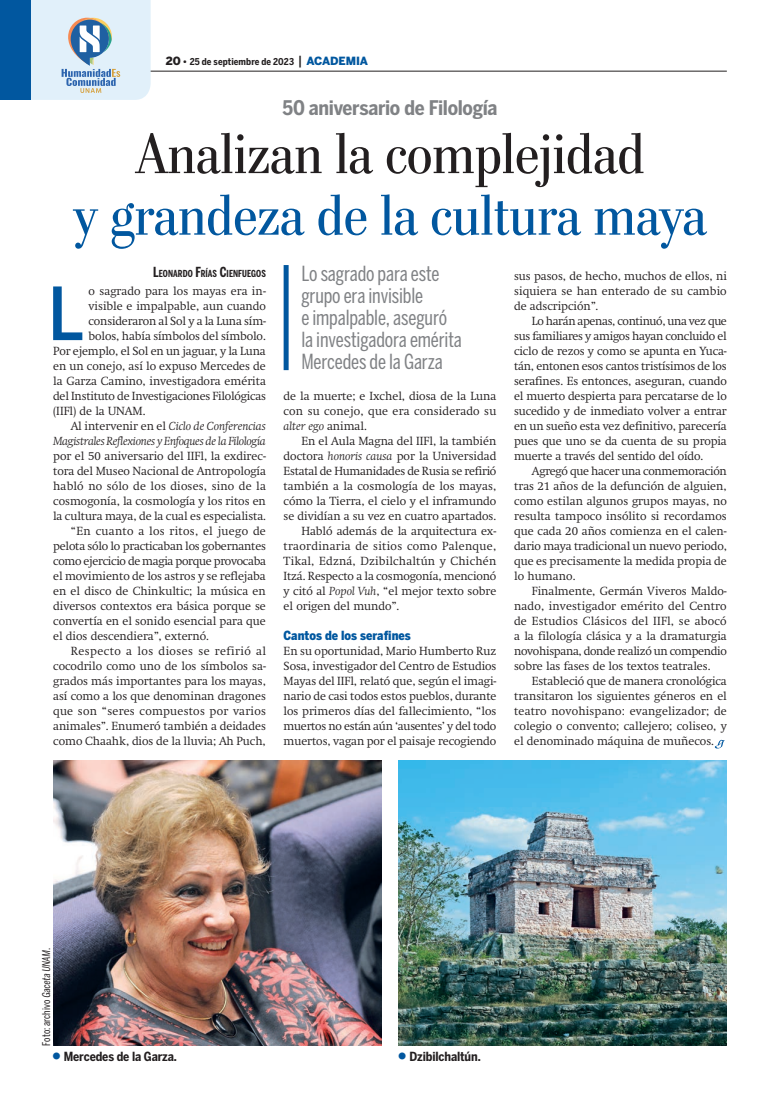
<style>
.page{position:relative;width:780px;height:1117px;background:#fff}
.page>*{position:absolute;margin:0;border:0;box-sizing:border-box;transform-origin:0 0}
.t1{font:500 72.38px "Benton Sans Cond";color:#01579f}
.t2{font:57.5px "Stilson";color:#01579f}
.t3{font:57.5px "Stilson";color:#231f20}
.t4{font:20.62px/21.9px "Benton Sans Comp";letter-spacing:-.01em;color:#808285}
.t5{font:700 20px "Benton Sans Cond";letter-spacing:-.015em;color:#808285}
.t6{font:700 12.5px "Benton Sans Cond";letter-spacing:-.01em;color:#231f20}
.t7{font:900 12.5px "Benton Sans Cond";color:#01579f}
.t8{font:300 11.62px/15px "Swift";color:#231f20;text-align:justify}
.t9{font:300 11.62px "Swift";letter-spacing:.025em;color:#231f20}
.t10{font:italic 300 11.62px "Swift";letter-spacing:-.02em;color:#231f20}
.t11{font:300 11.62px "Swift";letter-spacing:-.02em;color:#231f20}
.t12{font:italic 300 11.62px "Swift";color:#231f20}
.t13{font:300 11.62px "Swift";letter-spacing:-.025em;color:#231f20}
.t14{font:300 11.62px "Swift";letter-spacing:.02em;color:#231f20}
.t15{font:300 11.62px "Swift";letter-spacing:.035em;color:#231f20}
.t16{font:10.62px "Benton Sans Comp";color:#231f20}
.t17{font:700 9.62px "Benton Sans Comp";letter-spacing:.01em;color:#231f20}
.t18{font:700 9.38px "Benton Sans Cond";letter-spacing:.01em;color:#231f20}
.s1{font-family:"Benton Sans";font-weight:900;font-size:11.25px}
.s2{font-family:"Benton Sans";font-weight:900}
.s3{font-weight:500;font-size:12.5px}
.s4{font-family:"Benton Sans";font-weight:900;font-size:11.25px;color:#01579f}
.s5{font-size:13.75px}
.s6{font-style:normal}
.s7{font-style:italic}
</style>
<div class="page">
<hr style="left:53px;top:71px;width:673px;height:1px;background:#231f20">
<div style="left:283px;top:265px;width:5px;height:105px;background:#01579f"></div>
<img style="left:399px;top:760px;width:327px;height:285px">
<img style="left:53px;top:760px;width:328px;height:285px">
<svg style="left:714px;top:739px;width:10px;height:9px"></svg>
<svg style="left:0;top:0;width:151px;height:100px;background:#a4c3dc"></svg>
<p class="t18" style="left:166px;top:56px;width:204px"><span class="s1">20</span> <span class="s2">•</span> 25 de septiembre de 2023 <span class="s3">|</span> <span class="s4">ACADEMIA</span></p>
<h3 class="t5" style="left:282px;top:96px;width:216px">50 aniversario de Filología</h3>
<h2 class="t3" style="left:135px;top:120px;width:510px">Analizan la complejidad</h2>
<h2 class="t2" style="left:73px;top:181px;width:635px">y grandeza de la cultura maya</h2>
<h3 class="t4" style="left:301px;top:263px;width:162px">Lo sagrado para este grupo era invisible<br>e impalpable, aseguró la investigadora emérita<br>Mercedes de la Garza</h3>
<p class="t17" style="left:153px;top:268px;width:114px"><span class="s5">L</span>EONARDO <span class="s5">F</span>RÍAS <span class="s5">C</span>IENFUEGOS</p>
<p class="t8" style="left:514px;top:268px;width:214px">sus pasos, de hecho, muchos de ellos, ni siquiera se han enterado de su cambio de adscripción”.</p>
<p class="t8" style="left:514px;top:313px;width:214px;text-indent:18px">Lo harán apenas, continuó, una vez que sus familiares y amigos hayan concluido el ciclo de rezos y como se apunta en Yuca&shy;tán, entonen esos cantos tristísimos de los serafines. Es entonces, aseguran, cuando el muerto despierta para percatarse de lo sucedido y de inmediato volver a entrar en un sueño esta vez definitivo, parecería pues que uno se da cuenta de su propia muerte a través del sentido del oído.</p>
<p class="t8" style="left:514px;top:463px;width:214px;text-indent:18px">Agregó que hacer una conmemoración tras 21 años de la defunción de alguien, como estilan algunos grupos mayas, no resulta tampoco insólito si recordamos que cada 20 años comienza en el calen&shy;dario maya tradicional un nuevo periodo, que es precisamente la medida propia de lo humano.</p>
<p class="t8" style="left:514px;top:583px;width:214px;text-indent:18px">Finalmente, Germán Viveros Maldo&shy;nado, investigador emérito del Centro de Estudios Clásicos del IIFl, se abocó a la filología clásica y a la dramaturgia novohispana, donde realizó un compendio sobre las fases de los textos teatrales.</p>
<p class="t8" style="left:514px;top:673px;width:214px;text-indent:18px">Estableció que de manera cronológica transitaron los siguientes géneros en el teatro novohispano: evangelizador; de colegio o convento; callejero; coliseo, y el denominado máquina de muñecos.</p>
<h1 class="t1" style="left:48px;top:271px;width:38px">L</h1>
<p class="t8" style="left:89px;top:283px;width:179px">o sagrado para los mayas era in-</p>
<p class="t8" style="left:89px;top:298px;width:179px">visible e impalpable, aun cuando</p>
<p class="t8" style="left:89px;top:313px;width:179px">consideraron al Sol y a la Luna sím-</p>
<p class="t8" style="left:89px;top:328px;width:179px">bolos, había símbolos del símbolo.</p>
<p class="t8" style="left:53px;top:343px;width:214px">Por ejemplo, el Sol en un jaguar, y la Luna</p>
<p class="t8" style="left:53px;top:358px;width:214px">en un conejo, así lo expuso Mercedes de</p>
<p class="t8" style="left:53px;top:373px;width:214px">la Garza Camino, investigadora emérita</p>
<p class="t8" style="left:53px;top:388px;width:214px">del Instituto de Investigaciones Filológicas</p>
<p class="t8" style="left:53px;top:403px;width:94px">(IIFl) de la UNAM.</p>
<p class="t12" style="left:71px;top:419px;width:196px"><span class="s6">Al intervenir en el</span> Ciclo de Conferencias</p>
<p class="t10" style="left:53px;top:434px;width:214px">Magistrales Reflexiones y Enfoques de la Filología</p>
<p class="t8" style="left:53px;top:448px;width:214px">por el 50 aniversario del IIFl, la exdirec-</p>
<p class="t8" style="left:53px;top:463px;width:214px">tora del Museo Nacional de Antropología</p>
<p class="t8" style="left:53px;top:478px;width:214px">habló no sólo de los dioses, sino de la</p>
<p class="t8" style="left:53px;top:493px;width:214px">cosmogonía, la cosmología y los ritos en</p>
<p class="t8" style="left:53px;top:508px;width:214px">la cultura maya, de la cual es especialista.</p>
<p class="t9" style="left:71px;top:524px;width:196px">“En cuanto a los ritos, el juego de</p>
<p class="t8" style="left:53px;top:538px;width:214px">pelota sólo lo practicaban los gobernantes</p>
<p class="t13" style="left:53px;top:554px;width:214px">como ejercicio de magia porque provocaba</p>
<p class="t8" style="left:53px;top:568px;width:214px">el movimiento de los astros y se reflejaba</p>
<p class="t8" style="left:53px;top:583px;width:214px">en el disco de Chinkultic; la música en</p>
<p class="t8" style="left:53px;top:598px;width:214px">diversos contextos era básica porque se</p>
<p class="t8" style="left:53px;top:613px;width:214px">convertía en el sonido esencial para que</p>
<p class="t8" style="left:53px;top:628px;width:157px">el dios descendiera”, externó.</p>
<p class="t15" style="left:71px;top:644px;width:197px">Respecto a los dioses se refirió al</p>
<p class="t8" style="left:53px;top:658px;width:214px">cocodrilo como uno de los símbolos sa-</p>
<p class="t8" style="left:53px;top:673px;width:214px">grados más importantes para los mayas,</p>
<p class="t8" style="left:53px;top:688px;width:214px">así como a los que denominan dragones</p>
<p class="t14" style="left:53px;top:704px;width:214px">que son “seres compuestos por varios</p>
<p class="t8" style="left:53px;top:718px;width:214px">animales”. Enumeró también a deidades</p>
<p class="t8" style="left:53px;top:733px;width:214px">como Chaahk, dios de la lluvia; Ah Puch,</p>
<p class="t8" style="left:283px;top:388px;width:214px">de la muerte; e Ixchel, diosa de la Luna con su conejo, que era considerado su <span class="s7">alter ego</span> animal.</p>
<p class="t8" style="left:301px;top:433px;width:196px">En el Aula Magna del IIFl, la también</p>
<p class="t8" style="left:283px;top:448px;width:214px">doctora <span class="s7">honoris causa</span> por la Universidad</p>
<p class="t11" style="left:283px;top:464px;width:214px">Estatal de Humanidades de Rusia se refirió</p>
<p class="t8" style="left:283px;top:478px;width:214px">también a la cosmología de los mayas,</p>
<p class="t8" style="left:283px;top:493px;width:214px">cómo la Tierra, el cielo y el inframundo</p>
<p class="t8" style="left:283px;top:508px;width:214px">se dividían a su vez en cuatro apartados.</p>
<p class="t8" style="left:301px;top:523px;width:196px">Habló además de la arquitectura ex-</p>
<p class="t9" style="left:283px;top:539px;width:214px">traordinaria de sitios como Palenque,</p>
<p class="t8" style="left:283px;top:553px;width:214px">Tikal, Edzná, Dzibilchaltún y Chichén</p>
<p class="t8" style="left:283px;top:568px;width:214px">Itzá. Respecto a la cosmogonía, mencionó</p>
<p class="t8" style="left:283px;top:583px;width:214px">y citó al <span class="s7">Popol Vuh</span>, “el mejor texto sobre</p>
<p class="t8" style="left:283px;top:598px;width:117px">el origen del mundo”.</p>
<p class="t7" style="left:283px;top:628px;width:129px">Cantos de los serafines</p>
<p class="t8" style="left:283px;top:643px;width:214px">En su oportunidad, Mario Humberto Ruz Sosa, investigador del Centro de Estudios Mayas del IIFl, relató que, según el imagi&shy;nario de casi todos estos pueblos, durante los primeros días del fallecimiento, “los muertos no están aún ‘ausentes’ y del todo muertos, vagan por el paisaje recogiendo</p>
<p class="t16" style="left:40px;top:1045px;width:99px;rotate:-90deg">Foto: archivo Gaceta UNAM.</p>
<p class="t6" style="left:64px;top:1048px;width:115px">Mercedes de la Garza.</p>
<p class="t6" style="left:409px;top:1048px;width:73px">Dzibilchaltún.</p>
</div>
